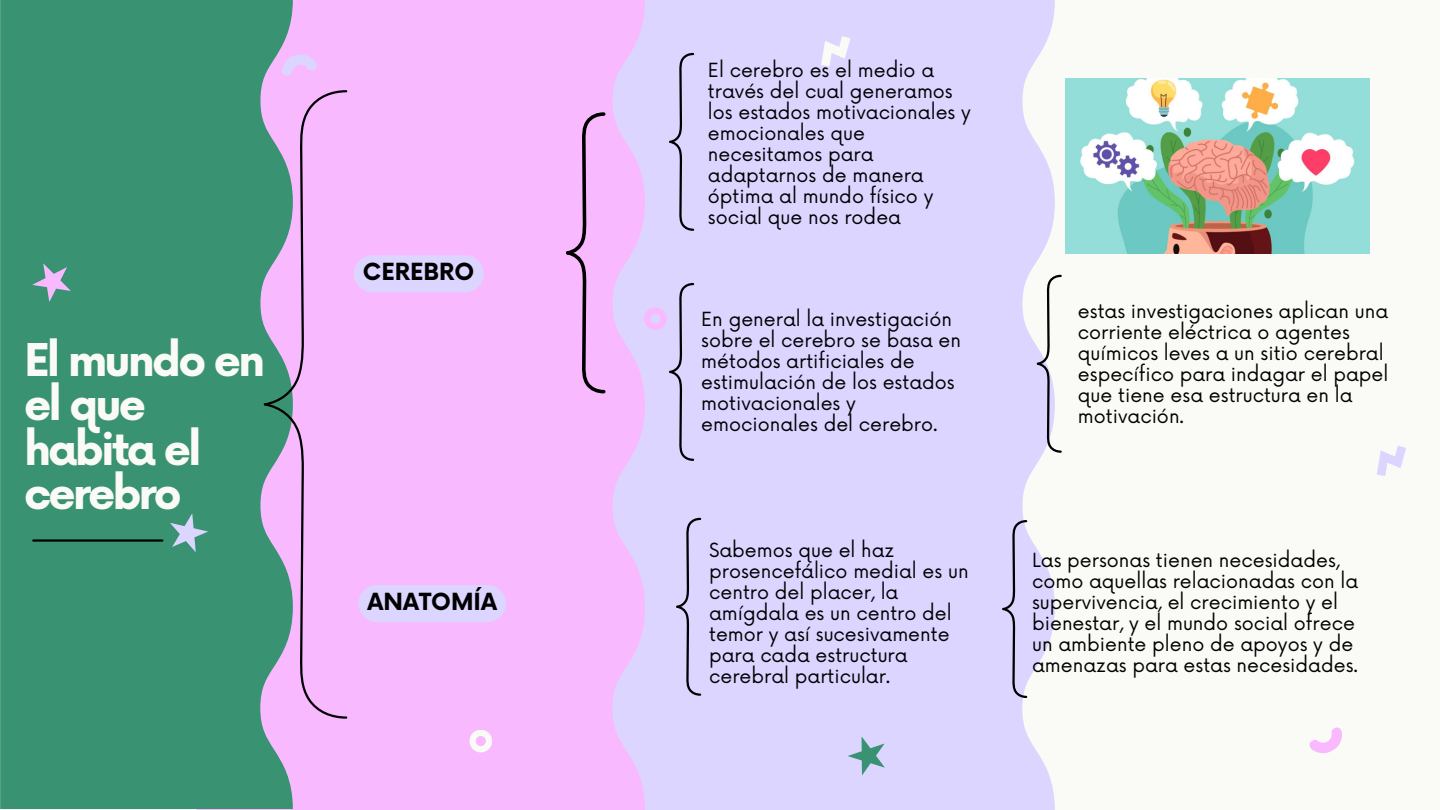
<style>
.page{position:relative;width:1440px;height:810px;background:#fafaf6}
.page>*{position:absolute;margin:0;border:0;box-sizing:border-box;transform-origin:0 0}
.t1{font:700 44px/44.2px "Now";letter-spacing:-.065em;color:#fafaf6}
.t2{font:700 23px "Now";color:#000}
.t3{font:19px/21px "Now";color:#000}
</style>
<div class="page">
<div style="left:645px;top:0;width:410px;height:810px;background:#dcd5ff"></div>
<div style="left:196px;top:0;width:449px;height:810px;background:#f9b9ff"></div>
<div style="left:0;top:0;width:293px;height:809px;background:#399272"></div>
<svg style="left:262px;top:89px;width:86px;height:631px;background:#cfacde"></svg>
<svg style="left:1035px;top:274px;width:27px;height:180px"></svg>
<svg style="left:675px;top:517px;width:27px;height:180px;background:#c7c1e7"></svg>
<svg style="left:668px;top:52px;width:27px;height:180px;background:#c7c1e7"></svg>
<svg style="left:1001px;top:519px;width:27px;height:180px;background:#c7c1e6"></svg>
<svg style="left:32px;top:263px;width:39px;height:39px;background:#759e9e"></svg>
<svg style="left:170px;top:513px;width:38px;height:39px"></svg>
<hr style="left:33px;top:539px;width:129px;height:3px;background:#000">
<svg style="left:469px;top:730px;width:23px;height:22px"></svg>
<svg style="left:281px;top:53px;width:37px;height:23px"></svg>
<svg style="left:1377px;top:446px;width:29px;height:30px"></svg>
<div style="left:354px;top:255px;width:130px;height:37px;background:#dcd5ff;border-radius:18px"></div>
<svg style="left:848px;top:736px;width:37px;height:39px"></svg>
<svg style="left:821px;top:36px;width:29px;height:30px"></svg>
<svg style="left:644px;top:282px;width:51px;height:180px;background:#d2c9f2"></svg>
<svg style="left:1309px;top:727px;width:33px;height:26px"></svg>
<svg style="left:564px;top:111px;width:43px;height:284px;background:#e1a7e7"></svg>
<img style="left:1065px;top:78px;width:305px;height:176px">
<div style="left:358px;top:585px;width:148px;height:37px;background:#dcd5ff;border-radius:18px"></div>
<p class="t1" style="left:24px;top:341px;width:243px">El mundo en el que habita el cerebro</p>
<p class="t2" style="left:363px;top:259px;width:113px">CEREBRO</p>
<p class="t2" style="left:368px;top:589px;width:131px">ANATOMÍA</p>
<h1 class="t3" style="left:708px;top:60px;width:264px">El cerebro es el medio a través del cual generamos los estados motivacionales y emocionales que necesitamos para adaptarnos de manera óptima al mundo físico y social que nos rodea</h1>
<h2 class="t3" style="left:701px;top:310px;width:261px">En general la investigación sobre el cerebro se basa en métodos artificiales de estimulación de los estados motivacionales y emocionales del cerebro.</h2>
<p class="t3" style="left:1078px;top:302px;width:312px">estas investigaciones aplican una corriente eléctrica o agentes químicos leves a un sitio cerebral específico para indagar el papel que tiene esa estructura en la motivación.</p>
<p class="t3" style="left:709px;top:541px;width:261px">Sabemos que el haz prosencefálico medial es un centro del placer, la amígdala es un centro del temor y así sucesivamente para cada estructura cerebral particular.</p>
<p class="t3" style="left:1032px;top:550px;width:328px">Las personas tienen necesidades, como aquellas relacionadas con la supervivencia, el crecimiento y el bienestar, y el mundo social ofrece un ambiente pleno de apoyos y de amenazas para estas necesidades.</p>
</div>
